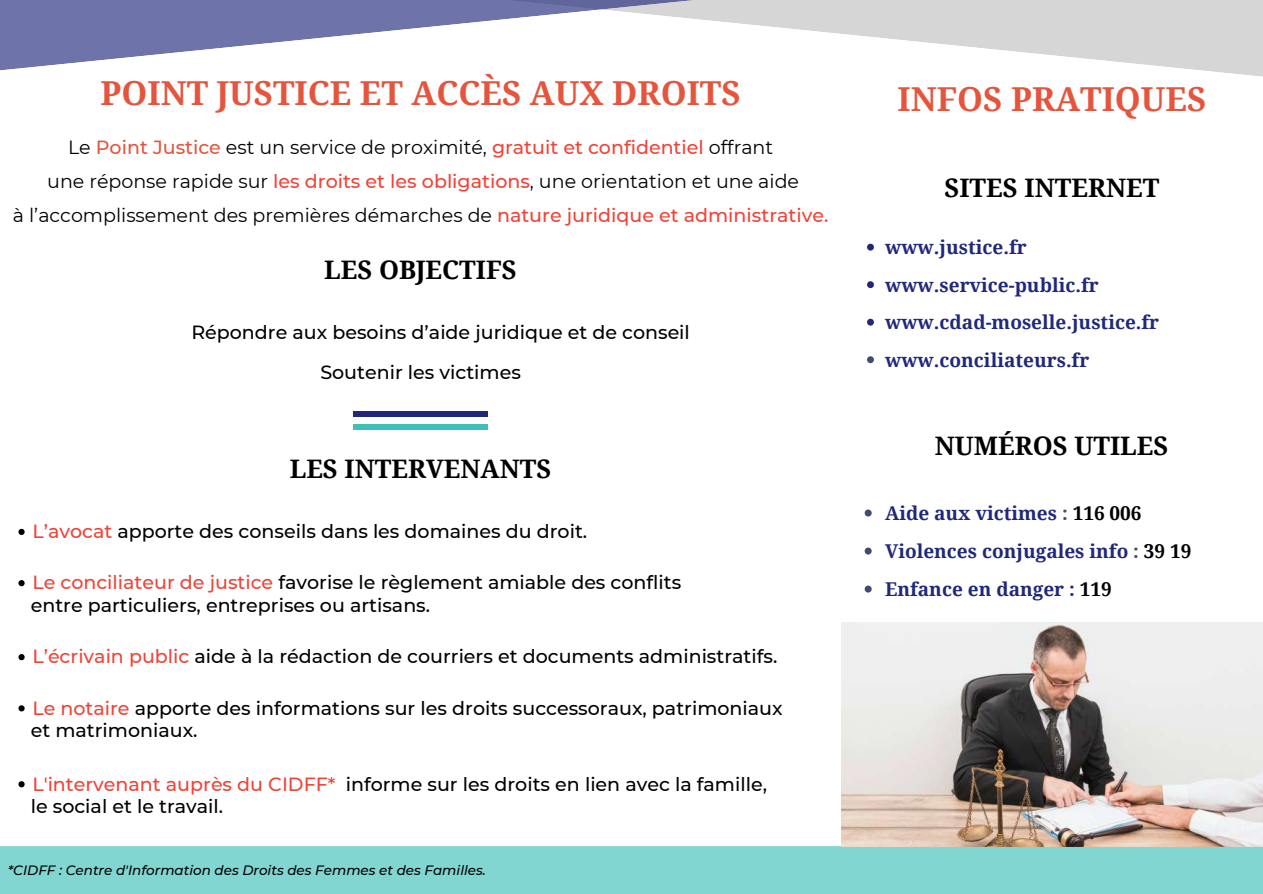
<style>
.page{position:relative;width:1263px;height:894px;background:#fff}
.page>*{position:absolute;margin:0;border:0;box-sizing:border-box;transform-origin:0 0}
.t1{font:700 33px "Noto Serif";color:#e5553d}
.t2{font:700 25.5px "Noto Serif";color:#000}
.t3{font:500 19.05px/39.8px "Montserrat";color:#000}
.t4{font:19.05px/34.2px "Montserrat";color:#000;text-align:center}
.t5{font:700 19.05px/37.5px "Noto Serif";color:#20287b}
.t6{font:italic 500 13.5px "Montserrat";color:#000}
.s1{font-weight:500;color:#e5553d}
.s2{font-weight:500;color:#f24236}
.s3{color:#f24236}
.s4{color:#3d4d6f}
.s5{color:#000}
</style>
<div class="page">
<svg style="left:18px;top:528px;width:7px;height:7px"></svg>
<svg style="left:18px;top:580px;width:7px;height:6px"></svg>
<svg style="left:18px;top:654px;width:7px;height:6px"></svg>
<svg style="left:18px;top:705px;width:7px;height:6px"></svg>
<svg style="left:18px;top:781px;width:7px;height:6px"></svg>
<div style="left:0;top:846px;width:1263px;height:47px;background:#81d6d1"></div>
<svg style="left:877px;top:0;width:386px;height:77px;fill:#d6d6d6"></svg>
<svg style="left:0;top:0;width:877px;height:71px"></svg>
<div style="left:353px;top:423px;width:135px;height:6px;background:#3dc0b8"></div>
<div style="left:353px;top:410px;width:135px;height:6px;background:#20287b"></div>
<img style="left:841px;top:622px;width:422px;height:224px">
<svg style="left:867px;top:244px;width:7px;height:6px"></svg>
<svg style="left:867px;top:281px;width:7px;height:7px"></svg>
<svg style="left:867px;top:318px;width:7px;height:7px"></svg>
<svg style="left:867px;top:356px;width:7px;height:7px"></svg>
<svg style="left:865px;top:509px;width:7px;height:7px"></svg>
<svg style="left:865px;top:547px;width:7px;height:7px"></svg>
<svg style="left:865px;top:585px;width:7px;height:7px"></svg>
<h1 class="t1" style="left:101px;top:69px;width:642px">POINT JUSTICE ET ACCÈS AUX DROITS</h1>
<p class="t4" style="left:13px;top:130px;width:817px">Le <span class="s1">Point Justice</span> est un service de proximité, <span class="s2">gratuit et confidentiel</span> offrant<br>une réponse rapide sur <span class="s2">les droits et les obligations</span>, une orientation et une aide<br>à l’accomplissement des premières démarches de <span class="s2">nature juridique et administrative.</span></p>
<h2 class="t2" style="left:324px;top:251px;width:194px">LES OBJECTIFS</h2>
<p class="t3" style="left:320px;top:312px;width:371px;text-indent:-129px">Répondre aux besoins d’aide juridique et de conseil<br>Soutenir les victimes</p>
<h2 class="t2" style="left:290px;top:451px;width:263px">LES INTERVENANTS</h2>
<p class="t3" style="left:32px;top:511px;width:556px"><span class="s3">L’avocat</span> apporte des conseils dans les domaines du droit.</p>
<p class="t3" style="left:32px;top:562px;width:650px"><span class="s3">Le conciliateur de justice</span> favorise le règlement amiable des conflits</p>
<p class="t3" style="left:31px;top:585px;width:401px">entre particuliers, entreprises ou artisans.</p>
<p class="t3" style="left:32px;top:636px;width:746px"><span class="s3">L’écrivain public</span> aide à la rédaction de courriers et documents administratifs.</p>
<p class="t3" style="left:32px;top:687px;width:752px"><span class="s3">Le notaire</span> apporte des informations sur les droits successoraux, patrimoniaux</p>
<p class="t3" style="left:31px;top:710px;width:168px">et matrimoniaux.</p>
<p class="t3" style="left:32px;top:763px;width:736px"><span class="s3">L'intervenant auprès du CIDFF*</span> informe sur les droits en lien avec la famille,</p>
<p class="t3" style="left:31px;top:786px;width:194px">le social et le travail.</p>
<p class="t6" style="left:8px;top:861px;width:480px">*CIDFF : Centre d'Information des Droits des Femmes et des Familles.</p>
<h1 class="t1" style="left:897px;top:76px;width:310px">INFOS PRATIQUES</h1>
<h2 class="t2" style="left:944px;top:170px;width:216px">SITES INTERNET</h2>
<p class="t5" style="left:885px;top:228px;width:276px">www.justice.fr www.service-public.fr www.cdad-moselle.justice.fr www.conciliateurs.fr</p>
<h2 class="t2" style="left:935px;top:427px;width:235px">NUMÉROS UTILES</h2>
<p class="t5" style="left:885px;top:493px;width:308px;line-height:38px">Aide aux victimes <span class="s4">:</span> <span class="s5">116 006<br></span>Violences conjugales info <span class="s4">:</span> <span class="s5">39 19<br></span>Enfance en danger : <span class="s5">119</span></p>
</div>
